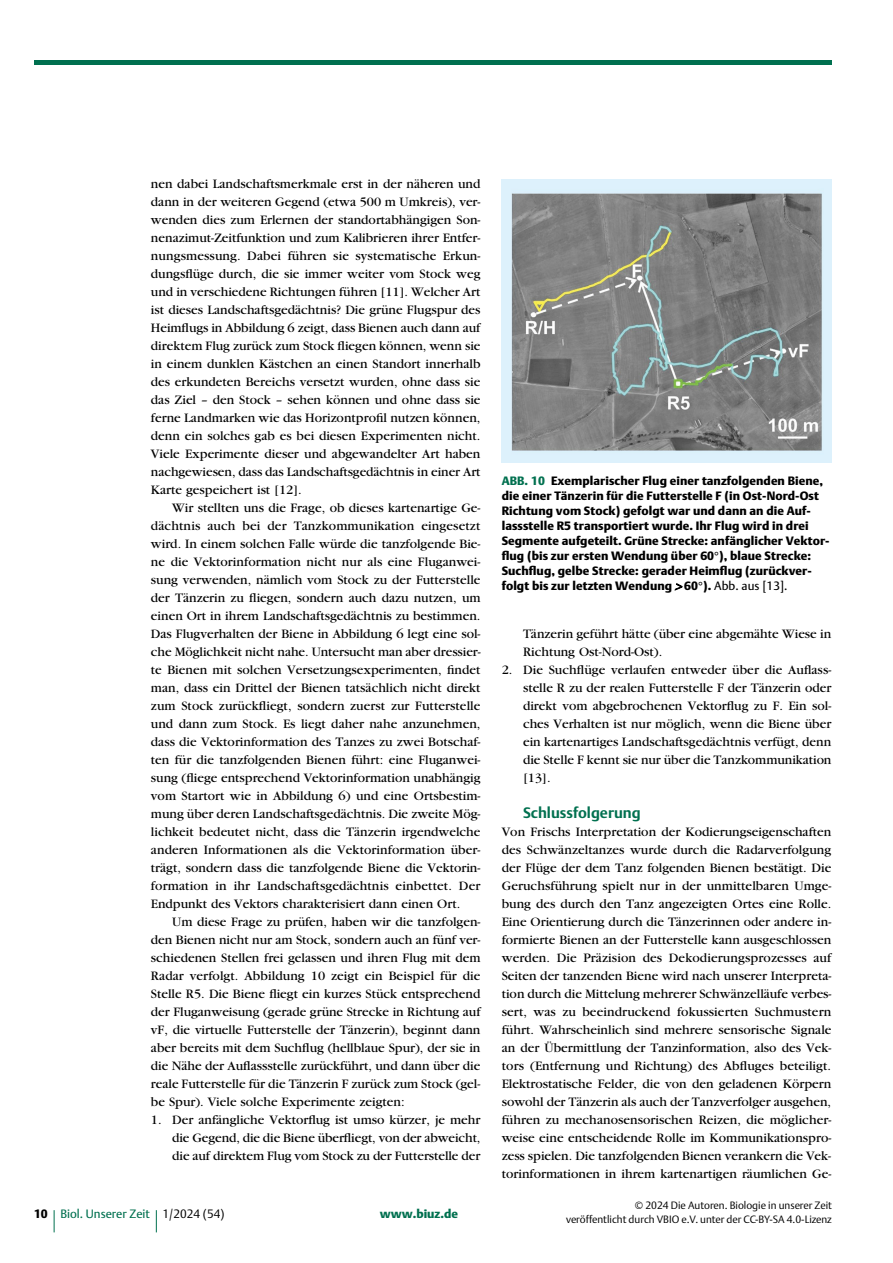
<style>
.page{position:relative;width:893px;height:1263px;background:#fff}
.page>*{position:absolute;margin:0;border:0;box-sizing:border-box;transform-origin:0 0}
.t1{font:700 15px "DTL Argo T";color:#00704f}
.t2{font:13.5px/18px "Garamond";color:#000;text-align:justify}
.t3{font:12px/15px "DTL Argo T Black";letter-spacing:.005em;color:#000}
.t4{font:12px "DTL Argo T";color:#00704f}
.t5{font:12px "DTL Argo T Black";color:#00704f}
.t6{font:10.5px/13.5px "DTL Argo T Light";color:#000;text-align:right}
.s1{font-family:"DTL Argo T Black";color:#000}
.s2{font-family:"DTL Argo T Light";color:#000}
.s3{color:#00704f}
.s4{font-family:"DTL Argo T"}
</style>
<div class="page">
<svg style="left:54px;top:1210px;width:1px;height:22px"></svg>
<svg style="left:156px;top:1210px;width:1px;height:22px"></svg>
<hr style="left:34px;top:60px;width:797px;height:4px;background:#00704f">
<img style="left:502px;top:179px;width:329px;height:284px">
<svg style="left:675px;top:583px;width:8px;height:8px"></svg>
<p class="t2" style="left:151px;top:175px;width:332px">nen dabei Landschaftsmerkmale erst in der näheren und dann in der weiteren Gegend (etwa 500 m Umkreis), ver&shy;wenden dies zum Erlernen der standortabhängigen Son&shy;nenazimut-Zeitfunktion und zum Kalibrieren ihrer Entfer&shy;nungsmessung. Dabei führen sie systematische Erkun&shy;dungsfüge durch, die sie immer weiter vom Stock weg und in verschiedene Richtungen führen [11]. Welcher Art ist dieses Landschaftsgedächtnis? Die grüne Flugspur des Heimfugs in Abbildung 6 zeigt, dass Bienen auch dann auf direktem Flug zurück zum Stock fiegen können, wenn sie in einem dunklen Kästchen an einen Standort innerhalb des erkundeten Bereichs versetzt wurden, ohne dass sie das Ziel – den Stock – sehen können und ohne dass sie ferne Landmarken wie das Horizontprofl nutzen können, denn ein solches gab es bei diesen Experimenten nicht.<br>Viele Experimente dieser und abgewandelter Art haben nachgewiesen, dass das Landschaftsgedächtnis in einer Art Karte gespeichert ist [12].</p>
<p class="t2" style="left:151px;top:499px;width:331px;text-indent:21px">Wir stellten uns die Frage, ob dieses kartenartige Ge&shy;dächtnis auch bei der Tanzkommunikation eingesetzt wird. In einem solchen Falle würde die tanzfolgende Bie&shy;ne die Vektorinformation nicht nur als eine Fluganwei&shy;sung verwenden, nämlich vom Stock zu der Futterstelle der Tänzerin zu fiegen, sondern auch dazu nutzen, um einen Ort in ihrem Landschaftsgedächtnis zu bestimmen.<br>Das Flugverhalten der Biene in Abbildung 6 legt eine sol&shy;che Möglichkeit nicht nahe. Untersucht man aber dressier&shy;te Bienen mit solchen Versetzungsexperimenten, fndet man, dass ein Drittel der Bienen tatsächlich nicht direkt zum Stock zurückfiegt, sondern zuerst zur Futterstelle und dann zum Stock. Es liegt daher nahe anzunehmen, dass die Vektorinformation des Tanzes zu zwei Botschaf&shy;ten für die tanzfolgenden Bienen führt: eine Fluganwei&shy;sung (fiege entsprechend Vektorinformation unabhängig vom Startort wie in Abbildung 6) und eine Ortsbestim&shy;mung über deren Landschaftsgedächtnis. Die zweite Mög&shy;lichkeit bedeutet nicht, dass die Tänzerin irgendwelche anderen Informationen als die Vektorinformation über&shy;trägt, sondern dass die tanzfolgende Biene die Vektorin&shy;formation in ihr Landschaftsgedächtnis einbettet. Der Endpunkt des Vektors charakterisiert dann einen Ort.</p>
<p class="t2" style="left:151px;top:913px;width:332px;text-indent:21px">Um diese Frage zu prüfen, haben wir die tanzfolgen&shy;den Bienen nicht nur am Stock, sondern auch an fünf ver&shy;schiedenen Stellen frei gelassen und ihren Flug mit dem Radar verfolgt. Abbildung 10 zeigt ein Beispiel für die Stelle R5. Die Biene fiegt ein kurzes Stück entsprechend der Fluganweisung (gerade grüne Strecke in Richtung auf vF, die virtuelle Futterstelle der Tänzerin), beginnt dann aber bereits mit dem Suchfug (hellblaue Spur), der sie in die Nähe der Aufassstelle zurückführt, und dann über die reale Futterstelle für die Tänzerin F zurück zum Stock (gel&shy;be Spur). Viele solche Experimente zeigten:</p>
<p class="t2" style="left:172px;top:1111px;width:310px;text-indent:-21px">1. Der anfängliche Vektorfug ist umso kürzer, je mehr die Gegend, die die Biene überfiegt, von der abweicht, die auf direktem Flug vom Stock zu der Futterstelle der</p>
<p class="t4" style="left:34px;top:1207px;width:192px"><span class="s1">10</span> Biol. Unserer Zeit <span class="s2">1/2024 (54)</span></p>
<p class="t5" style="left:380px;top:1207px;width:80px">www.biuz.de</p>
<p class="t3" style="left:502px;top:473px;width:329px"><span class="s3">ABB. 10</span> Exemplarischer Flug einer tanzfolgenden Biene, die einer Tänzerin für die Futterstelle F (in Ost-Nord-Ost Richtung vom Stock) gefolgt war und dann an die Auf&shy;lassstelle R5 transportiert wurde. Ihr Flug wird in drei Segmente aufgeteilt. Grüne Strecke: anfänglicher Vektor&shy;fug (bis zur ersten Wendung über 60°), blaue Strecke:<br>Suchfug, gelbe Strecke: gerader Heimfug (zurückver&shy;folgt bis zur letzten Wendung 60°). <span class="s4">Abb. aus [13].</span></p>
<p class="t2" style="left:523px;top:625px;width:310px">Tänzerin geführt hätte (über eine abgemähte Wiese in<br>Richtung Ost-Nord-Ost).</p>
<p class="t2" style="left:523px;top:661px;width:310px;text-indent:-21px">2. Die Suchfüge verlaufen entweder über die Aufass&shy;stelle R zu der realen Futterstelle F der Tänzerin oder direkt vom abgebrochenen Vektorfug zu F. Ein sol&shy;ches Verhalten ist nur möglich, wenn die Biene über ein kartenartiges Landschaftsgedächtnis verfügt, denn die Stelle F kennt sie nur über die Tanzkommunikation [13].</p>
<p class="t1" style="left:523px;top:804px;width:119px">Schlussfolgerung</p>
<p class="t2" style="left:502px;top:823px;width:332px">Von Frischs Interpretation der Kodierungseigenschaften des Schwänzeltanzes wurde durch die Radarverfolgung der Flüge der dem Tanz folgenden Bienen bestätigt. Die Geruchsführung spielt nur in der unmittelbaren Umge&shy;bung des durch den Tanz angezeigten Ortes eine Rolle.<br>Eine Orientierung durch die Tänzerinnen oder andere in&shy;formierte Bienen an der Futterstelle kann ausgeschlossen werden. Die Präzision des Dekodierungsprozesses auf Seiten der tanzenden Biene wird nach unserer Interpreta&shy;tion durch die Mittelung mehrerer Schwänzelläufe verbes&shy;sert, was zu beeindruckend fokussierten Suchmustern führt. Wahrscheinlich sind mehrere sensorische Signale an der Übermittlung der Tanzinformation, also des Vek&shy;tors (Entfernung und Richtung) des Abfuges beteiligt.<br>Elektrostatische Felder, die von den geladenen Körpern sowohl der Tänzerin als auch der Tanzverfolger ausgehen, führen zu mechanosensorischen Reizen, die möglicher&shy;weise eine entscheidende Rolle im Kommunikationspro&shy;zess spielen. Die tanzfolgenden Bienen verankern die Vek&shy;torinformationen in ihrem kartenartigen räumlichen Ge-</p>
<p class="t6" style="left:566px;top:1199px;width:267px">© 2024 Die Autoren. Biologie in unserer Zeit<br>veröffentlicht durch VBIO e.V. unter der CC-BY-SA 4.0-Lizenz</p>
</div>
